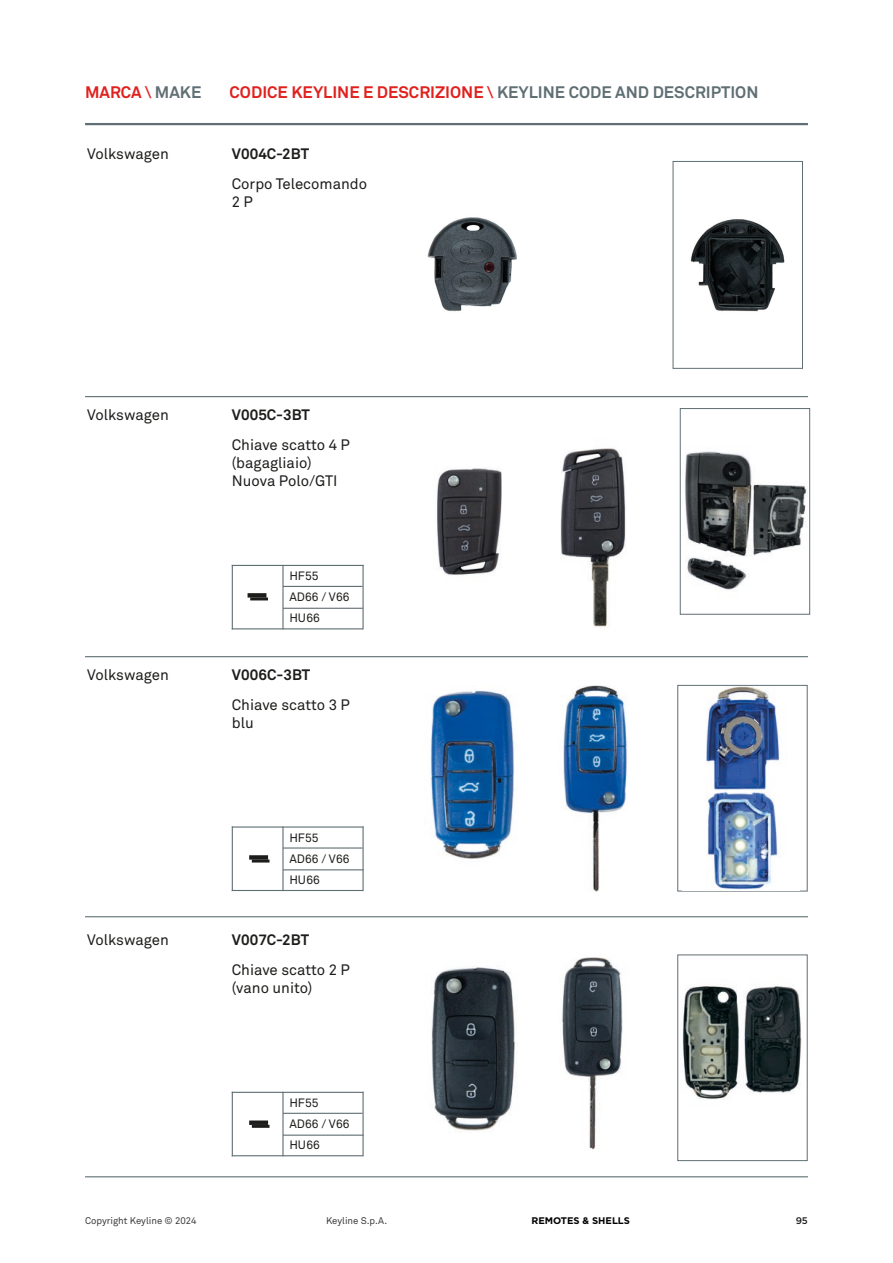
<style>
.page{position:relative;width:893px;height:1263px;background:#fff}
.page>*{position:absolute;margin:0;border:0;box-sizing:border-box;transform-origin:0 0}
.t1{font:700 16.5px "Akkurat Pro";color:#e0211e}
.t2{font:15px/18px "Akkurat Pro";color:#1d1d1b}
.t3{font:700 15px "Akkurat Pro";color:#1d1d1b}
.t4{font:12px/21px "Akkurat Pro";color:#1d1d1b}
.t5{font:9.6px "Akkurat Pro";color:#3d3d3c}
.t6{font:700 9.6px "Gotham HTF";color:#000}
.t7{font:500 9.6px "Gotham HTF";color:#1d1d1b}
.s1{color:#606f74}
</style>
<div class="page">
<hr style="left:85px;top:123px;width:723px;height:2px;background:#606f74">
<hr style="left:85px;top:396px;width:723px;height:1px;background:#606f74">
<hr style="left:85px;top:656px;width:723px;height:1px;background:#606f74">
<hr style="left:85px;top:916px;width:723px;height:1px;background:#606f74">
<hr style="left:85px;top:1176px;width:723px;height:1px;background:#606f74">
<img style="left:428px;top:217px;width:88px;height:95px">
<div style="left:673px;top:161px;width:130px;height:208px;border:1px solid #606f74"></div>
<img style="left:691px;top:219px;width:94px;height:93px">
<img style="left:436px;top:468px;width:66px;height:107px">
<img style="left:560px;top:448px;width:66px;height:179px">
<hr style="left:232px;top:565px;width:132px;height:1px;background:#606f74">
<hr style="left:232px;top:565px;width:1px;height:64px;background:#606f74">
<hr style="left:283px;top:586px;width:79px;height:1px;background:#606f74">
<hr style="left:232px;top:628px;width:131px;height:1px;background:#606f74">
<hr style="left:283px;top:608px;width:80px;height:1px;background:#606f74">
<hr style="left:282px;top:565px;width:2px;height:64px;background:#606f74">
<hr style="left:362px;top:565px;width:2px;height:64px;background:#606f74">
<div style="left:680px;top:408px;width:130px;height:207px;border:1px solid #606f74"></div>
<img style="left:685px;top:451px;width:123px;height:139px">
<div style="left:248px;top:593px;width:18px;height:5px;border:2px solid #1d1d1b"></div>
<div style="left:250px;top:597px;width:18px;height:3px;border:2px solid #1d1d1b"></div>
<img style="left:430px;top:690px;width:84px;height:169px">
<img style="left:563px;top:685px;width:65px;height:206px">
<div style="left:249px;top:855px;width:19px;height:5px;border:2px solid #1d1d1b"></div>
<div style="left:252px;top:859px;width:18px;height:3px;border:2px solid #1d1d1b"></div>
<hr style="left:232px;top:826px;width:132px;height:2px;background:#606f74">
<hr style="left:232px;top:826px;width:1px;height:65px;background:#606f74">
<hr style="left:283px;top:847px;width:79px;height:1px;background:#606f74">
<hr style="left:232px;top:890px;width:131px;height:1px;background:#606f74">
<hr style="left:283px;top:869px;width:81px;height:1px;background:#606f74">
<hr style="left:282px;top:826px;width:2px;height:65px;background:#606f74">
<hr style="left:362px;top:826px;width:2px;height:65px;background:#606f74">
<div style="left:677px;top:685px;width:131px;height:206px;border:1px solid #606f74"></div>
<img style="left:683px;top:686px;width:116px;height:204px">
<img style="left:431px;top:966px;width:84px;height:165px">
<img style="left:562px;top:957px;width:61px;height:193px">
<div style="left:249px;top:1120px;width:19px;height:5px;border:2px solid #1d1d1b"></div>
<div style="left:252px;top:1125px;width:18px;height:3px;border:2px solid #1d1d1b"></div>
<hr style="left:232px;top:1092px;width:132px;height:1px;background:#606f74">
<hr style="left:232px;top:1092px;width:1px;height:64px;background:#606f74">
<hr style="left:283px;top:1113px;width:79px;height:1px;background:#606f74">
<hr style="left:232px;top:1155px;width:131px;height:1px;background:#606f74">
<hr style="left:283px;top:1134px;width:81px;height:2px;background:#606f74">
<hr style="left:282px;top:1092px;width:2px;height:64px;background:#606f74">
<hr style="left:362px;top:1092px;width:2px;height:64px;background:#606f74">
<div style="left:677px;top:954px;width:131px;height:207px;border:1px solid #606f74"></div>
<img style="left:682px;top:985px;width:120px;height:115px">
<p class="t1" style="left:85px;top:82px;width:118px">MARCA \ <span class="s1">MAKE</span></p>
<p class="t1" style="left:230px;top:82px;width:530px">CODICE KEYLINE E DESCRIZIONE \ <span class="s1">KEYLINE CODE AND DESCRIPTION</span></p>
<p class="t2" style="left:87px;top:146px;width:83px">Volkswagen</p>
<p class="t3" style="left:232px;top:145px;width:79px">V004C-2BT</p>
<p class="t2" style="left:232px;top:176px;width:137px">Corpo Telecomando<br>2 P</p>
<p class="t2" style="left:87px;top:406px;width:83px">Volkswagen</p>
<p class="t3" style="left:232px;top:405px;width:80px">V005C-3BT</p>
<p class="t2" style="left:232px;top:436px;width:120px">Chiave scatto 4 P (bagagliaio)<br>Nuova Polo/GTI</p>
<p class="t4" style="left:289px;top:566px;width:62px">HF55<br>AD66 / V66<br>HU66</p>
<p class="t2" style="left:87px;top:666px;width:83px">Volkswagen</p>
<p class="t3" style="left:232px;top:665px;width:80px">V006C-3BT</p>
<p class="t2" style="left:232px;top:696px;width:120px">Chiave scatto 3 P blu</p>
<p class="t4" style="left:289px;top:828px;width:62px">HF55<br>AD66 / V66<br>HU66</p>
<p class="t2" style="left:87px;top:931px;width:83px">Volkswagen</p>
<p class="t3" style="left:232px;top:930px;width:79px">V007C-2BT</p>
<p class="t2" style="left:232px;top:961px;width:120px">Chiave scatto 2 P (vano unito)</p>
<p class="t4" style="left:289px;top:1093px;width:62px">HF55<br>AD66 / V66<br>HU66</p>
<p class="t5" style="left:85px;top:1215px;width:113px">Copyright Keyline © 2024</p>
<p class="t5" style="left:326px;top:1215px;width:63px">Keyline S.p.A.</p>
<p class="t6" style="left:531px;top:1215px;width:100px">REMOTES &amp; SHELLS</p>
<p class="t7" style="left:796px;top:1215px;width:14px">95</p>
</div>
